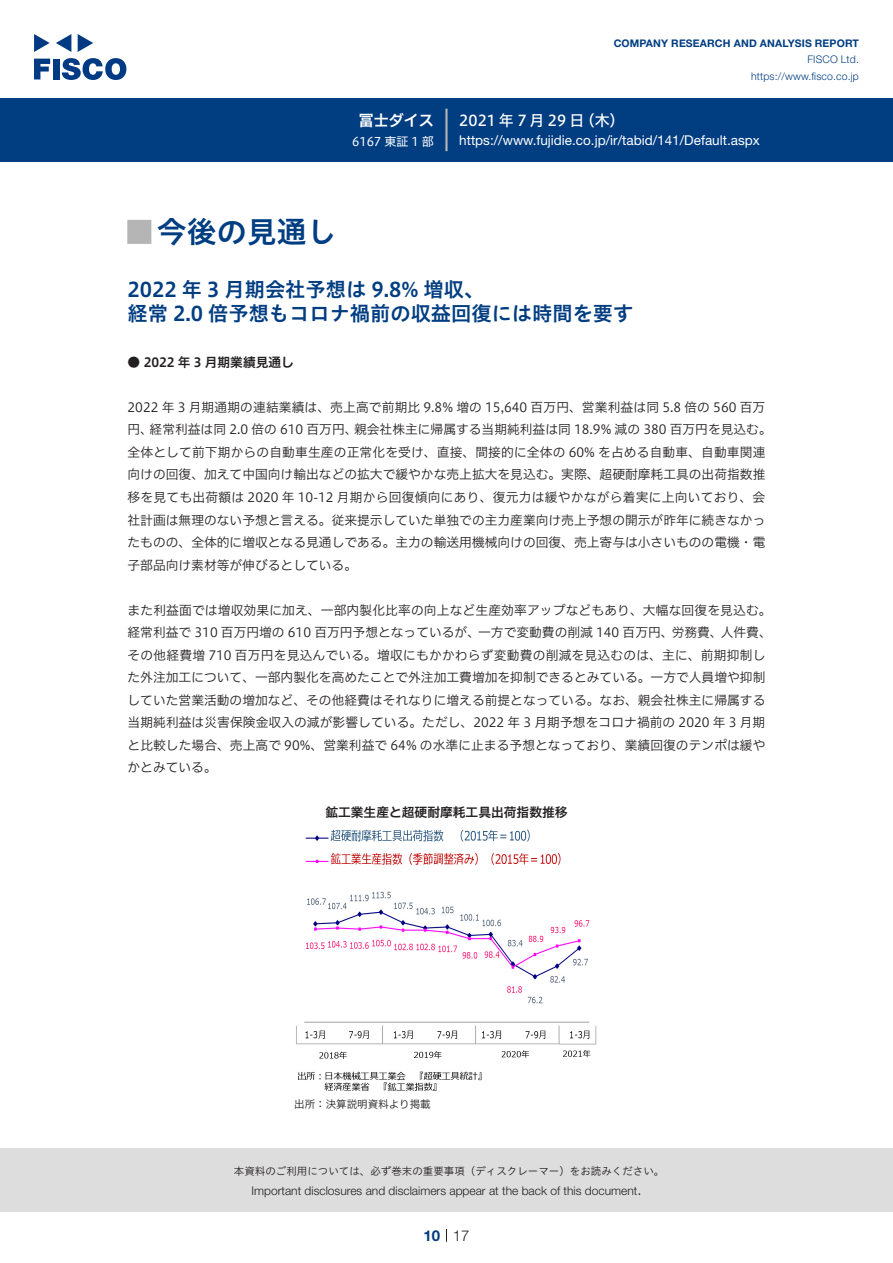
<style>
.page{position:relative;width:893px;height:1263px;background:#fff}
.page>*{position:absolute;margin:0;border:0;box-sizing:border-box;transform-origin:0 0}
.t1{font:30px "Hiragino UD Sans Std N W6";color:#003d81}
.t2{font:700 24px "Koz Go Pro";color:#b5b5b6}
.t3{font:20.25px/24px "Hiragino UD Sans Std W6";color:#003d81}
.t4{font:15px "Hiragino UD Sans F Std N W5";letter-spacing:.01em;color:#fff}
.t5{font:15px "Hiragino UD Sans F Std N W6";color:#fff}
.t6{font:300 15px "Helvetica Neue LT Std";color:#231f20}
.t7{font:700 15px "Helvetica Neue LT Std";color:#003d81}
.t8{font:13.5px "Helvetica Neue LT Std";color:#fff}
.t9{font:12.75px/22.5px "Hiragino UD Sans F Std N W3";color:#231f20}
.t10{font:12.75px "Hiragino UD Sans F Std N W6";color:#231f20}
.t11{font:300 12px "Helvetica Neue LT Std";color:#231f20}
.t12{font:12px "Hiragino UD Sans F Std N W4";color:#fff}
.t13{font:10.5px "Hiragino UD Sans Std W3";color:#231f20}
.t14{font:700 10.5px "Helvetica Neue LT Std";letter-spacing:.015em;color:#003d81}
.t15{font:300 10.5px/16.5px "Helvetica Neue LT Std";letter-spacing:.015em;color:#003d81;text-align:right}
.t16{font:10.5px "Hiragino UD Sans F Std N W3";color:#231f20}
</style>
<div class="page">
<div style="left:0;top:1148px;width:893px;height:64px;background:#ddd"></div>
<svg style="left:34px;top:59px;width:16px;height:20px"></svg>
<div style="left:53px;top:59px;width:6px;height:20px;background:#003a83"></div>
<svg style="left:62px;top:58px;width:64px;height:22px"></svg>
<svg style="left:34px;top:34px;width:16px;height:18px"></svg>
<svg style="left:78px;top:34px;width:15px;height:18px"></svg>
<svg style="left:56px;top:34px;width:15px;height:18px"></svg>
<div style="left:0;top:98px;width:893px;height:64px;background:#003d81"></div>
<hr style="left:445px;top:109px;width:3px;height:42px;background:#b5b5b6">
<svg style="left:446px;top:1229px;width:1px;height:13px"></svg>
<img style="left:296px;top:829px;width:301px;height:262px">
<p class="t5" style="left:359px;top:109px;width:77px">冨士ダイス</p>
<p class="t12" style="left:352px;top:132px;width:83px">6167 東証 1 部</p>
<p class="t14" style="left:614px;top:37px;width:247px">COMPANY RESEARCH AND ANALYSIS REPORT</p>
<p class="t15" style="left:751px;top:51px;width:109px">FISCO Ltd. https://www.fisco.co j p.</p>
<p class="t4" style="left:580px;top:109px;width:46px">（木(</p>
<p class="t4" style="left:459px;top:109px;width:127px">2021年 7月29 日</p>
<p class="t8" style="left:459px;top:132px;width:302px">https://www.fujidie.co j p. /i r/ tabid/141/Default.aspx</p>
<h1 class="t1" style="left:157px;top:209px;width:181px">今後の見通し</h1>
<h2 class="t2" style="left:128px;top:217px;width:25px">█</h2>
<h3 class="t3" style="left:128px;top:276px;width:507px">2022 年 3 月期会社予想は 9.8% 増収、<br>経常 2.0 倍予想もコロナ禍前の収益回復には時間を要す</h3>
<p class="t10" style="left:128px;top:352px;width:168px">● 2022 年 3 月期業績見通し</p>
<p class="t9" style="left:354px;top:395px;width:419px;text-indent:-227px">2022 年 3 月期通期の連結業績は、売上高で前期比 9.8% 増の 15,640 百万円、営業利益は同 5.8 倍の 560 百万親会社株主に帰属する当期純利益は同 18.9% 減の 380 百万円を見込む。</p>
<p class="t9" style="left:150px;top:418px;width:209px">経常利益は同 2.0 倍の 610 百万円、</p>
<p class="t9" style="left:128px;top:418px;width:639px">円、<br>全体として前下期からの自動車生産の正常化を受け、直接、間接的に全体の 60% を占める自動車、自動車関連向けの回復、加えて中国向け輸出などの拡大で緩やかな売上拡大を見込む。実際、超硬耐摩耗工具の出荷指数推移を見ても出荷額は 2020 年 10-12 月期から回復傾向にあり、復元力は緩やかながら着実に上向いており、会社計画は無理のない予想と言える。従来提示していた単独での主力産業向け売上予想の開示が昨年に続きなかったものの、全体的に増収となる見通しである。主力の輸送用機械向けの回復、売上寄与は小さいものの電機・電子部品向け素材等が伸びるとしている。</p>
<p class="t9" style="left:128px;top:598px;width:646px">また利益面では増収効果に加え、一部内製化比率の向上など生産効率アップなどもあり、大幅な回復を見込む。経常利益で 310 百万円増の 610 百万円予想となっているが、一方で変動費の削減 140 百万円、労務費、人件費、その他経費増 710 百万円を見込んでいる。増収にもかかわらず変動費の削減を見込むのは、主に、前期抑制した外注加工について、一部内製化を高めたことで外注加工費増加を抑制できるとみている。一方で人員増や抑制していた営業活動の増加など、その他経費はそれなりに増える前提となっている。なお、親会社株主に帰属する当期純利益は災害保険金収入の減が影響している。ただし、2022 年 3 月期予想をコロナ禍前の 2020 年 3 月期と比較した場合、売上高で 90%、営業利益で 64% の水準に止まる予想となっており、業績回復のテンポは緩やかとみている。</p>
<p class="t10" style="left:325px;top:802px;width:244px">鉱工業生産と超硬耐摩耗工具出荷指数推移</p>
<p class="t16" style="left:294px;top:1096px;width:138px">出所：決算説明資料より掲載</p>
<p class="t13" style="left:234px;top:1163px;width:432px">本資料のご利用については、必ず巻末の重要事項（ディスクレーマー）をお読みください。</p>
<p class="t6" style="left:637px;top:1180px;width:6px">.</p>
<p class="t11" style="left:251px;top:1183px;width:387px">Important disclosures and disclaimers appear at the back of this document</p>
<p class="t7" style="left:423px;top:1226px;width:18px">10</p>
<p class="t6" style="left:453px;top:1226px;width:18px">17</p>
</div>
